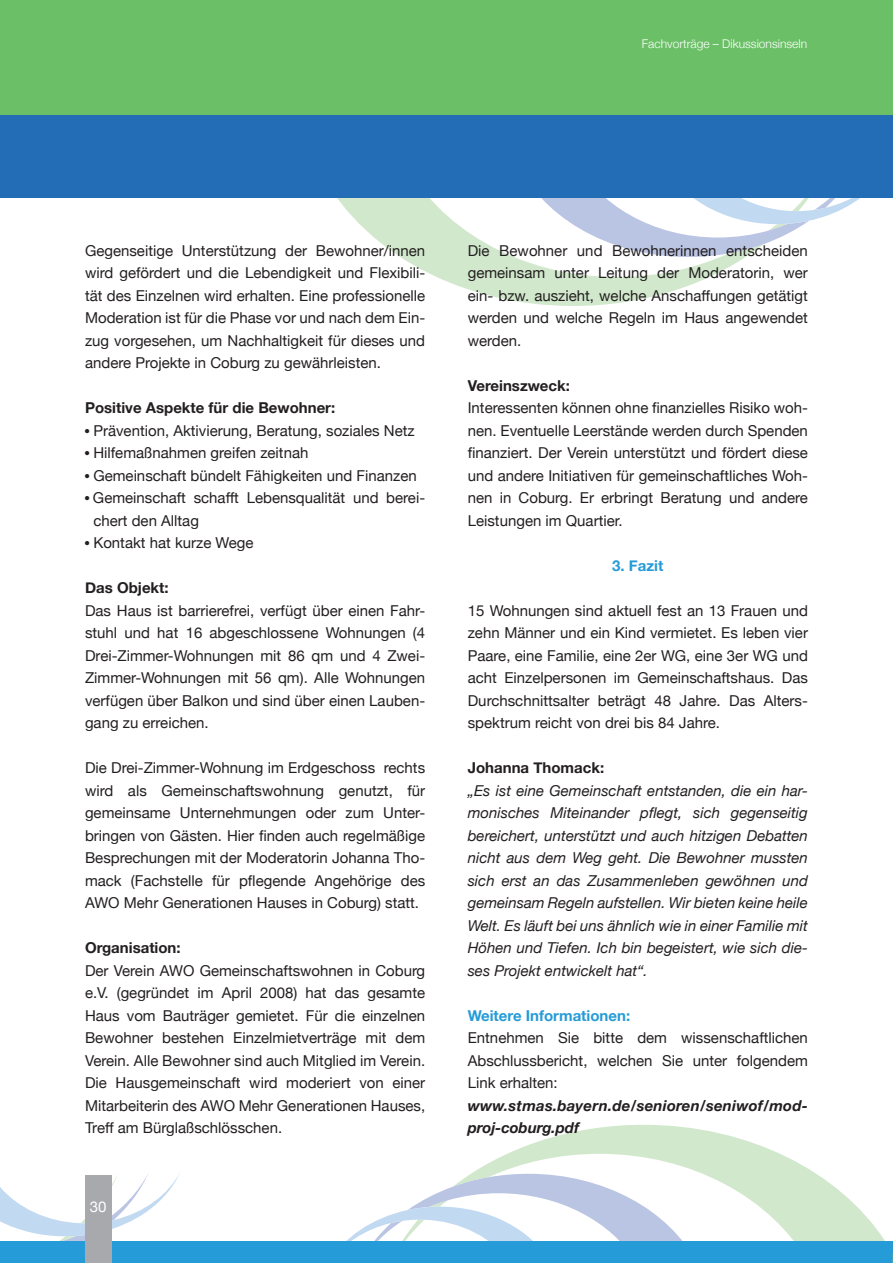
<style>
.page{position:relative;width:893px;height:1263px;background:#fff}
.page>*{position:absolute;margin:0;border:0;box-sizing:border-box;transform-origin:0 0}
.t1{font:15px/22.5px "Helvetica Neue";color:#231f20;text-align:justify}
.t2{font:italic 15px/22.5px "Helvetica Neue";color:#231f20;text-align:justify}
.t3{font:700 15px "Helvetica Neue";color:#231f20}
.t4{font:italic 700 15px/22.5px "Helvetica Neue";letter-spacing:.015em;color:#231f20}
.t5{font:700 15px "Helvetica Neue";color:#259bd7}
.t6{font:15px "Helvetica Neue";color:#fff}
.t7{font:300 12px "Helvetica Neue";color:#fff}
.s1{font-family:"Eurostile"}
</style>
<div class="page">
<svg style="left:337px;top:198px;width:408px;height:108px"></svg>
<svg style="left:515px;top:198px;width:345px;height:59px"></svg>
<div style="left:0;top:83px;width:893px;height:115px;background:#226db6"></div>
<svg style="left:471px;top:1125px;width:414px;height:116px"></svg>
<svg style="left:892px;top:1241px;width:1px;height:22px"></svg>
<svg style="left:346px;top:1174px;width:351px;height:67px"></svg>
<div style="left:0;top:0;width:893px;height:115px;background:#6bc067"></div>
<svg style="left:0;top:1173px;width:180px;height:68px"></svg>
<div style="left:0;top:1241px;width:892px;height:22px;background:#259bd7"></div>
<div style="left:85px;top:1174px;width:26px;height:89px;background:#a8a9ad"></div>
<p class="t7" style="left:642px;top:34px;width:167px">Fachvorträge – Dikussionsinseln</p>
<p class="t1" style="left:85px;top:240px;width:342px">Gegenseitige Unterstützung der Bewohner/innen wird gefördert und die Lebendigkeit und Flexibili&shy;tät des Einzelnen wird erhalten. Eine professionelle Moderation ist für die Phase vor und nach dem Ein&shy;zug vorgesehen, um Nachhaltigkeit für dieses und andere Projekte in Coburg zu gewährleisten.</p>
<p class="t3" style="left:85px;top:396px;width:252px">Positive Aspekte für die Bewohner:</p>
<p class="t1" style="left:85px;top:420px;width:331px"><span class="s1">•</span> Prävention, Aktivierung, Beratung, soziales Netz</p>
<p class="t1" style="left:85px;top:442px;width:225px"><span class="s1">•</span> Hilfemaßnahmen greifen zeitnah</p>
<p class="t1" style="left:85px;top:465px;width:333px"><span class="s1">•</span> Gemeinschaft bündelt Fähigkeiten und Finanzen</p>
<p class="t1" style="left:93px;top:487px;width:333px;text-indent:-8px"><span class="s1">•</span> Gemeinschaft schafft Lebensqualität und berei&shy;chert den Alltag</p>
<p class="t1" style="left:85px;top:532px;width:170px"><span class="s1">•</span> Kontakt hat kurze Wege</p>
<p class="t3" style="left:85px;top:576px;width:85px">Das Objekt:</p>
<p class="t1" style="left:85px;top:600px;width:342px">Das Haus ist barrierefrei, verfügt über einen Fahr&shy;stuhl und hat 16 abgeschlossene Wohnungen (4<br>Drei-Zimmer-Wohnungen mit 86 qm und 4 Zwei-Zimmer-Wohnungen mit 56 qm). Alle Wohnungen verfügen über Balkon und sind über einen Lauben&shy;gang zu erreichen.</p>
<p class="t1" style="left:85px;top:757px;width:342px">Die Drei-Zimmer-Wohnung im Erdgeschoss rechts wird als Gemeinschaftswohnung genutzt, für gemeinsame Unternehmungen oder zum Unter&shy;bringen von Gästen. Hier finden auch regelmäßige Besprechungen mit der Moderatorin Johanna Tho&shy;mack (Fachstelle für pflegende Angehörige des AWO Mehr Generationen Hauses in Coburg) statt.</p>
<p class="t3" style="left:85px;top:936px;width:97px">Organisation:</p>
<p class="t1" style="left:85px;top:960px;width:342px">Der Verein AWO Gemeinschaftswohnen in Coburg e.V. (gegründet im April 2008) hat das gesamte Haus vom Bauträger gemietet. Für die einzelnen Bewohner bestehen Einzelmietverträge mit dem Verein. Alle Bewohner sind auch Mitglied im Verein.<br>Die Hausgemeinschaft wird moderiert von einer Mitarbeiterin des AWO Mehr Generationen Hauses, Treff am Bürglaßschlösschen.</p>
<p class="t6" style="left:90px;top:1196px;width:18px">30</p>
<p class="t1" style="left:468px;top:240px;width:342px">Die Bewohner und Bewohnerinnen entscheiden gemeinsam unter Leitung der Moderatorin, wer ein- bzw. auszieht, welche Anschaffungen getätigt werden und welche Regeln im Haus angewendet werden.</p>
<p class="t3" style="left:468px;top:374px;width:104px">Vereinszweck:</p>
<p class="t1" style="left:468px;top:398px;width:342px">Interessenten können ohne finanzielles Risiko woh&shy;nen. Eventuelle Leerstände werden durch Spenden finanziert. Der Verein unterstützt und fördert diese und andere Initiativen für gemeinschaftliches Woh&shy;nen in Coburg. Er erbringt Beratung und andere Leistungen im Quartier.</p>
<p class="t5" style="left:612px;top:554px;width:53px">3. Fazit</p>
<p class="t1" style="left:468px;top:600px;width:342px">15 Wohnungen sind aktuell fest an 13 Frauen und zehn Männer und ein Kind vermietet. Es leben vier Paare, eine Familie, eine 2er WG, eine 3er WG und acht Einzelpersonen im Gemeinschaftshaus. Das Durchschnittsalter beträgt 48 Jahre. Das Alters&shy;spektrum reicht von drei bis 84 Jahre.</p>
<p class="t3" style="left:468px;top:756px;width:138px">Johanna Thomack:</p>
<p class="t2" style="left:468px;top:780px;width:342px">„Es ist eine Gemeinschaft entstanden, die ein har&shy;monisches Miteinander pflegt, sich gegenseitig bereichert, unterstützt und auch hitzigen Debatten nicht aus dem Weg geht. Die Bewohner mussten sich erst an das Zusammenleben gewöhnen und gemeinsam Regeln aufstellen. Wir bieten keine heile Welt. Es läuft bei uns ähnlich wie in einer Familie mit Höhen und Tiefen. Ich bin begeistert, wie sich die&shy;ses Projekt entwickelt hat“.</p>
<p class="t5" style="left:468px;top:1004px;width:164px">Weitere Informationen:</p>
<p class="t1" style="left:468px;top:1028px;width:342px">Entnehmen Sie bitte dem wissenschaftlichen Abschlussbericht, welchen Sie unter folgendem Link erhalten:</p>
<p class="t4" style="left:468px;top:1095px;width:342px">www.stmas.bayern.de/senioren/seniwof/mod&shy;proj-coburg.pdf</p>
</div>
